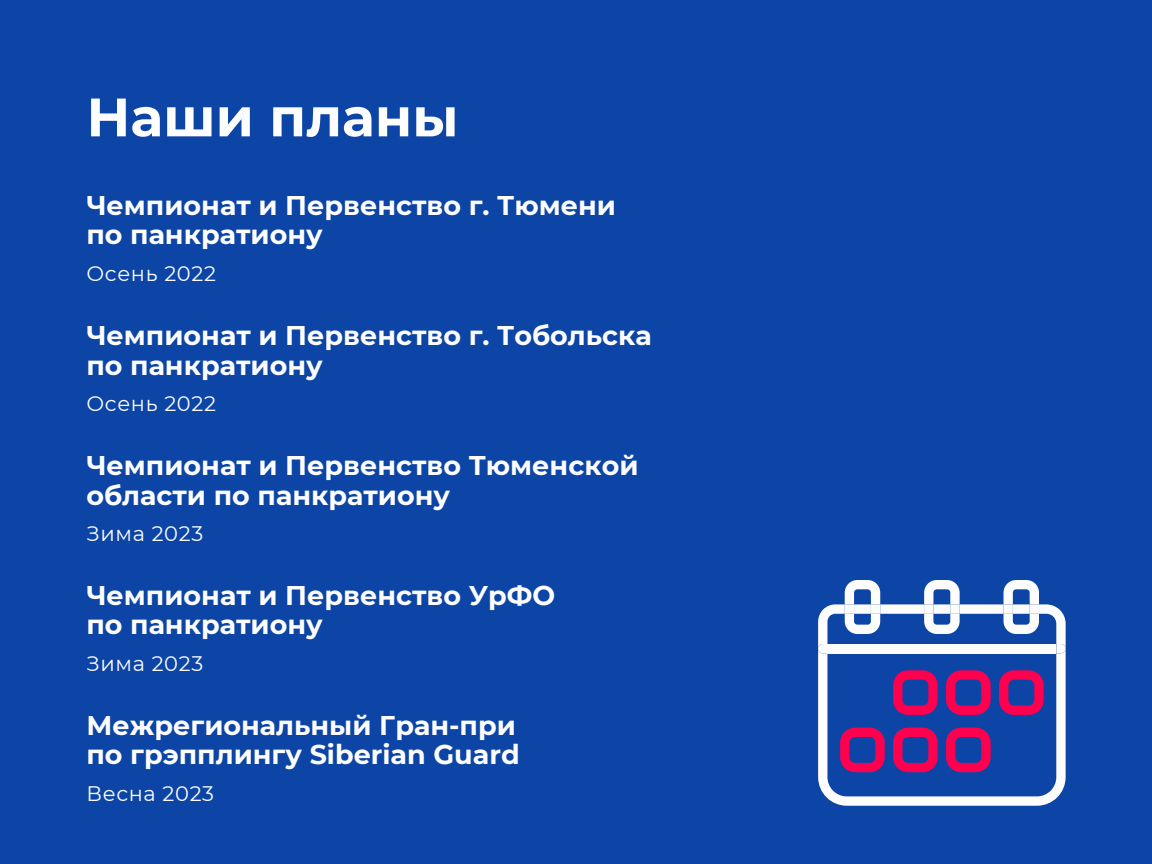
<style>
.page{position:relative;width:1152px;height:864px;background:#0c45a6}
.page>*{position:absolute;margin:0;border:0;box-sizing:border-box;transform-origin:0 0}
.t1{font:700 54px "Montserrat";color:#fdfdfd}
.t2{font:700 27px/29.4px "Montserrat";color:#fdfdfd}
.t3{font:21px "Montserrat";letter-spacing:.03em;color:#fdfdfd}
</style>
<div class="page">
<svg style="left:818px;top:604px;width:248px;height:202px"></svg>
<div style="left:818px;top:644px;width:248px;height:9px;background:#fdfdfd"></div>
<svg style="left:845px;top:580px;width:35px;height:54px"></svg>
<svg style="left:924px;top:580px;width:36px;height:54px"></svg>
<svg style="left:1004px;top:580px;width:35px;height:54px"></svg>
<svg style="left:893px;top:670px;width:45px;height:45px"></svg>
<svg style="left:946px;top:670px;width:45px;height:45px"></svg>
<svg style="left:999px;top:670px;width:45px;height:45px"></svg>
<svg style="left:840px;top:728px;width:45px;height:44px"></svg>
<svg style="left:893px;top:728px;width:45px;height:44px"></svg>
<svg style="left:946px;top:728px;width:45px;height:44px"></svg>
<p class="t1" style="left:86px;top:84px;width:374px">Наши планы</p>
<p class="t2" style="left:86px;top:191px;width:531px">Чемпионат и Первенство г. Тюмени</p>
<p class="t2" style="left:86px;top:220px;width:238px">по панкратиону</p>
<p class="t3" style="left:86px;top:260px;width:131px">Осень 2022</p>
<p class="t2" style="left:86px;top:321px;width:567px">Чемпионат и Первенство г. Тобольска</p>
<p class="t2" style="left:86px;top:350px;width:238px">по панкратиону</p>
<p class="t3" style="left:86px;top:391px;width:131px">Осень 2022</p>
<p class="t2" style="left:86px;top:451px;width:554px">Чемпионат и Первенство Тюменской области по панкратиону</p>
<p class="t3" style="left:86px;top:521px;width:118px">Зима 2023</p>
<p class="t2" style="left:86px;top:580px;width:470px">Чемпионат и Первенство УрФО</p>
<p class="t2" style="left:86px;top:610px;width:238px">по панкратиону</p>
<p class="t3" style="left:86px;top:650px;width:118px">Зима 2023</p>
<p class="t2" style="left:86px;top:710px;width:431px">Межрегиональный Гран-при</p>
<p class="t2" style="left:86px;top:740px;width:435px">по грэпплингу Siberian Guard</p>
<p class="t3" style="left:86px;top:780px;width:129px">Весна 2023</p>
</div>
